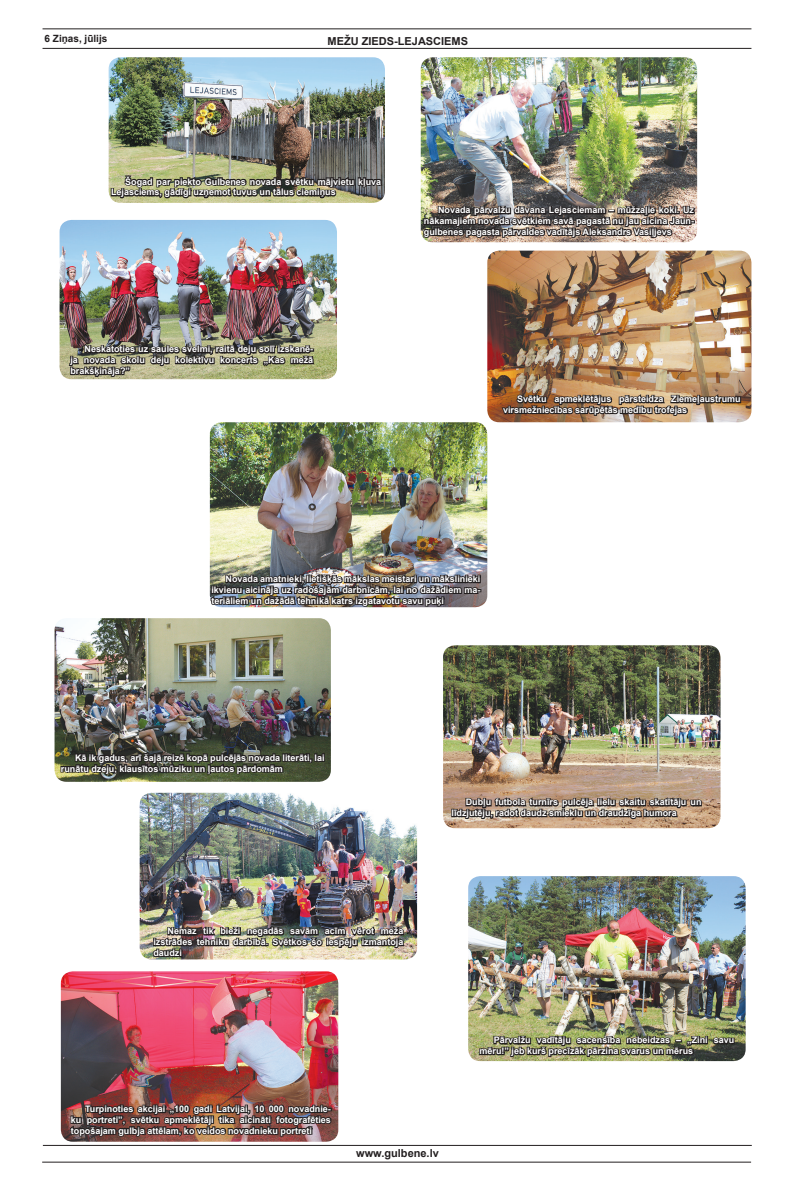
<style>
.page{position:relative;width:794px;height:1191px;background:#fff}
.page>*{position:absolute;margin:0;border:0;box-sizing:border-box;transform-origin:0 0}
.t1{font:700 11px "Arial";color:#231f20}
.t2{font:700 10px "Arial";color:#231f20}
.t3{font:700 9px/10.8px "Arial";color:#fff}
</style>
<div class="page">
<hr style="left:43px;top:28px;width:708px;height:1px;background:#231f20">
<hr style="left:43px;top:48px;width:708px;height:1px;background:#231f20">
<hr style="left:42px;top:1161px;width:709px;height:1px;background:#231f20">
<hr style="left:43px;top:1144px;width:709px;height:1px;background:#231f20">
<img style="left:109px;top:57px;width:276px;height:146px">
<img style="left:110px;top:174px;width:274px;height:26px">
<img style="left:421px;top:57px;width:276px;height:185px">
<img style="left:421px;top:202px;width:276px;height:38px">
<img style="left:487px;top:251px;width:264px;height:171px">
<img style="left:500px;top:392px;width:242px;height:26px">
<img style="left:60px;top:220px;width:277px;height:159px">
<svg style="left:68px;top:341px;width:248px;height:37px;background:#75745b"></svg>
<img style="left:210px;top:422px;width:277px;height:184px">
<img style="left:209px;top:571px;width:273px;height:37px">
<img style="left:55px;top:618px;width:276px;height:164px">
<svg style="left:59px;top:751px;width:266px;height:24px;background:#393a2e"></svg>
<img style="left:443px;top:645px;width:277px;height:183px">
<svg style="left:451px;top:795px;width:252px;height:25px;background:#746356"></svg>
<img style="left:140px;top:792px;width:277px;height:167px">
<img style="left:151px;top:923px;width:255px;height:35px">
<img style="left:468px;top:876px;width:277px;height:185px">
<img style="left:478px;top:1033px;width:257px;height:26px">
<img style="left:61px;top:971px;width:277px;height:170px">
<img style="left:69px;top:1102px;width:264px;height:36px">
<p class="t2" style="left:45px;top:32px;width:64px">6 Ziņas, jūlijs</p>
<p class="t1" style="left:327px;top:34px;width:142px">MEŽU ZIEDS-LEJASCIEMS</p>
<p class="t3" style="left:111px;top:176px;width:272px;text-indent:14px">Šogad par piekto Gulbenes novada svētku mājvietu kļuva<br>Lejasciems, gādīgi uzņemot tuvus un tālus ciemiņus</p>
<p class="t3" style="left:424px;top:205px;width:272px;text-align:justify;text-indent:14px">Novada pārvalžu dāvana Lejasciemam – mūžzaļie koki. Uz nākamajiem novada svētkiem savā pagastā nu jau aicina Jaun&shy;gulbenes pagasta pārvaldes vadītājs Aleksandrs Vasiļjevs</p>
<p class="t3" style="left:70px;top:344px;width:244px;text-align:justify;text-indent:14px">Neskatoties uz saules svelmi, raitā deju solī izskanē&shy;ja novada skolu deju kolektīvu koncerts „Kas mežā brakšķināja?”</p>
<p class="t3" style="left:503px;top:394px;width:239px;text-indent:14px">Svētku apmeklētājus pārsteidza Ziemeļaustrumu virsmežniecības sarūpētās medību trofejas</p>
<p class="t3" style="left:211px;top:574px;width:270px;text-align:justify;text-indent:14px">Novada amatnieki, lietišķās mākslas meistari un mākslinieki ikvienu aicināja uz radošajām darbnīcām, lai no dažādiem ma&shy;teriāliem un dažādā tehnikā katrs izgatavotu savu puķi</p>
<p class="t3" style="left:61px;top:752px;width:265px;text-indent:14px">Kā ik gadus, arī šajā reizē kopā pulcējās novada literāti, lai runātu dzeju, klausītos mūziku un ļautos pārdomām</p>
<p class="t3" style="left:451px;top:797px;width:251px;text-indent:14px">Dubļu futbola turnīrs pulcēja lielu skaitu skatītāju un līdzjutēju, radot daudz smieklu un draudzīga humora</p>
<p class="t3" style="left:153px;top:926px;width:251px;text-align:justify;text-indent:14px">Nemaz tik bieži negadās savām acīm vērot meža izstrādes tehniku darbībā. Svētkos šo iespēju izmantoja daudzi</p>
<p class="t3" style="left:71px;top:1103px;width:261px;text-align:justify;text-indent:14px">Turpinoties akcijai „100 gadi Latvijai, 10 000 novadnie&shy;ku portreti”, svētku apmeklētāji tika aicināti fotografēties topošajam gulbja attēlam, ko veidos novadnieku portreti</p>
<p class="t1" style="left:356px;top:1145px;width:84px">www.gulbene.lv</p>
<p class="t3" style="left:479px;top:1035px;width:256px;text-indent:14px">Pārvalžu vadītāju sacensība nebeidzas – „Zini savu mēru!” jeb kurš precīzāk pārzina svarus un mērus</p>
</div>
